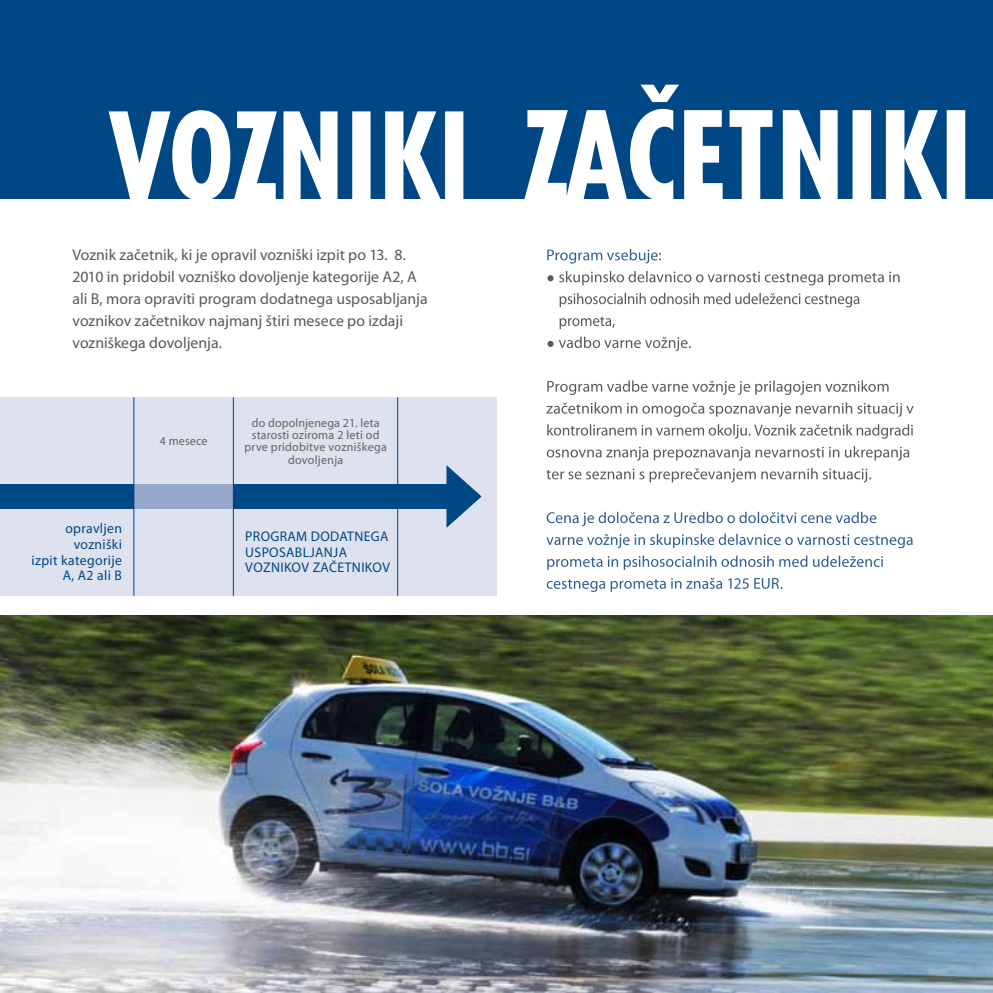
<style>
.page{position:relative;width:993px;height:993px;background:#fff}
.page>*{position:absolute;margin:0;border:0;box-sizing:border-box;transform-origin:0 0}
.t1{font:15.75px/21.9px "Myriad Pro";letter-spacing:.005em;color:#58595b}
.t2{font:14px/15.8px "Myriad Pro";letter-spacing:.025em;color:#004785;text-align:right}
.t3{font:12.25px/12.2px "Myriad Pro";letter-spacing:.015em;color:#636466;text-align:center}
</style>
<div class="page">
<div style="left:0;top:0;width:992px;height:198px;background:#004785"></div>
<div style="left:0;top:397px;width:496px;height:198px;background:#dee1ee"></div>
<svg style="left:546px;top:577px;width:236px;height:14px"></svg>
<svg style="left:547px;top:555px;width:335px;height:14px"></svg>
<svg style="left:546px;top:533px;width:366px;height:15px"></svg>
<svg style="left:546px;top:511px;width:330px;height:15px"></svg>
<svg style="left:546px;top:468px;width:324px;height:14px"></svg>
<svg style="left:546px;top:446px;width:363px;height:14px"></svg>
<svg style="left:547px;top:424px;width:365px;height:14px"></svg>
<svg style="left:546px;top:402px;width:367px;height:15px"></svg>
<svg style="left:547px;top:380px;width:341px;height:15px"></svg>
<svg style="left:547px;top:336px;width:143px;height:15px"></svg>
<svg style="left:559px;top:316px;width:55px;height:13px"></svg>
<svg style="left:559px;top:293px;width:300px;height:14px"></svg>
<svg style="left:547px;top:271px;width:352px;height:14px"></svg>
<svg style="left:547px;top:249px;width:113px;height:14px"></svg>
<div style="left:0;top:484px;width:134px;height:24px;background:#004785"></div>
<div style="left:134px;top:484px;width:99px;height:24px;background:#97a7cb"></div>
<div style="left:233px;top:484px;width:221px;height:24px;background:#004785"></div>
<hr style="left:133px;top:397px;width:1px;height:198px;background:#004785">
<hr style="left:397px;top:397px;width:1px;height:198px;background:#004785">
<hr style="left:233px;top:397px;width:1px;height:198px;background:#004785">
<svg style="left:446px;top:465px;width:35px;height:62px"></svg>
<img style="left:0;top:615px;width:992px;height:377px">
<svg style="left:640px;top:85px;width:38px;height:17px"></svg>
<svg style="left:524px;top:109px;width:440px;height:90px;fill:#fff"></svg>
<svg style="left:109px;top:110px;width:354px;height:89px"></svg>
<p class="t1" style="left:72px;top:244px;width:356px">Voznik začetnik, ki je opravil vozniški izpit po 13. 8.<br>2010 in pridobil vozniško dovoljenje kategorije A2, A ali B, mora opraviti program dodatnega usposabljanja voznikov začetnikov najmanj štiri mesece po izdaji vozniškega dovoljenja.</p>
<p class="t2" style="left:32px;top:520px;width:92px">opravljen vozniški<br>izpit kategorije<br>A, A2 ali B</p>
<p class="t3" style="left:160px;top:434px;width:49px">4 mesece</p>
<p class="t3" style="left:244px;top:416px;width:144px">do dopolnjenega 21. leta starosti oziroma 2 leti od prve pridobitve vozniškega dovoljenja</p>
<p class="t2" style="left:245px;top:528px;width:146px;text-align:left">PROGRAM DODATNEGA<br>USPOSABLJANJA<br>VOZNIKOV ZAČETNIKOV</p>
</div>
